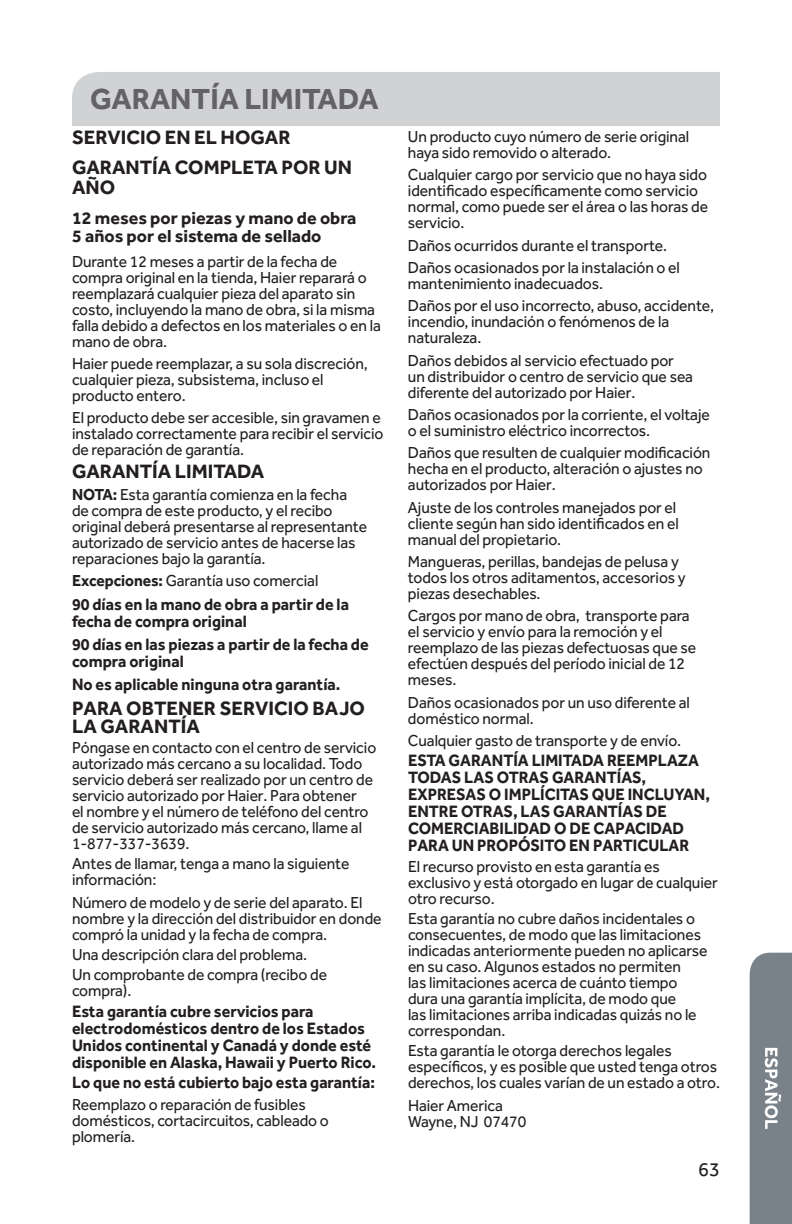
<style>
.page{position:relative;width:792px;height:1224px;background:#fff}
.page>*{position:absolute;margin:0;border:0;box-sizing:border-box;transform-origin:0 0}
.t1{font:700 30px "Effra";color:#636366}
.t2{font:700 20px/30.4px "Effra";color:#231f20}
.t3{font:20px "Effra";color:#231f20}
.t4{font:700 18px/18px "Effra";color:#231f20}
.t5{font:700 17px/17px "Effra";color:#231f20;scale:.95 1}
.t6{font:16.4px/16px "Effra";letter-spacing:-.005em;color:#231f20;scale:.95 1}
.s1{font-weight:700}
</style>
<div class="page">
<div style="left:750px;top:953px;width:42px;height:271px;background:#798189"></div>
<div style="left:72px;top:72px;width:648px;height:54px;background:#d1d2d4"></div>
<h1 class="t1" style="left:90px;top:81px;width:290px">GARANTÍA LIMITADA</h1>
<p class="t2" style="left:72px;top:122px;width:282px">SERVICIO EN EL HOGAR<br>GARANTÍA COMPLETA POR UN</p>
<p class="t2" style="left:72px;top:172px;width:45px">AÑO</p>
<p class="t4" style="left:72px;top:209px;width:286px">12 meses por piezas y mano de obra<br>5 años por el sistema de sellado</p>
<p class="t6" style="left:72px;top:253px;width:327px">Durante 12 meses a partir de la fecha de compra original en la tienda, Haier reparará o reemplazará cualquier pieza del aparato sin costo, incluyendo la mano de obra, si la misma falla debido a defectos en los materiales o en la mano de obra.</p>
<p class="t6" style="left:72px;top:355px;width:313px">Haier puede reemplazar, a su sola discreción, cualquier pieza, subsistema, incluso el producto entero.</p>
<p class="t6" style="left:72px;top:410px;width:330px">El producto debe ser accesible, sin gravamen e instalado correctamente para recibir el servicio de reparación de garantía.</p>
<p class="t2" style="left:72px;top:455px;width:194px">GARANTÍA LIMITADA</p>
<p class="t6" style="left:72px;top:486px;width:312px"><span class="s1">NOTA:</span> Esta garantía comienza en la fecha de compra de este producto, y el recibo original deberá presentarse al representante autorizado de servicio antes de hacerse las reparaciones bajo la garantía.</p>
<p class="t6" style="left:72px;top:573px;width:261px"><span class="s1">Excepciones:</span> Garantía uso comercial</p>
<p class="t5" style="left:72px;top:595px;width:293px">90 días en la mano de obra a partir de la fecha de compra original</p>
<p class="t5" style="left:72px;top:635px;width:314px">90 días en las piezas a partir de la fecha de compra original</p>
<p class="t5" style="left:72px;top:676px;width:284px">No es aplicable ninguna otra garantía.</p>
<p class="t2" style="left:72px;top:698px;width:294px;line-height:18px">PARA OBTENER SERVICIO BAJO<br>LA GARANTÍA</p>
<p class="t6" style="left:72px;top:739px;width:322px">Póngase en contacto con el centro de servicio autorizado más cercano a su localidad. Todo servicio deberá ser realizado por un centro de servicio autorizado por Haier. Para obtener<br>el nombre y el número de teléfono del centro de servicio autorizado más cercano, llame al 1-877-337-3639.</p>
<p class="t6" style="left:72px;top:856px;width:294px">Antes de llamar, tenga a mano la siguiente información:</p>
<p class="t6" style="left:72px;top:894px;width:327px">Número de modelo y de serie del aparato. El nombre y la dirección del distribuidor en donde compró la unidad y la fecha de compra.</p>
<p class="t6" style="left:72px;top:944px;width:270px;line-height:20.4px">Una descripción clara del problema.<br>Un comprobante de compra (recibo de</p>
<p class="t6" style="left:72px;top:983px;width:64px">compra).</p>
<p class="t5" style="left:72px;top:1002px;width:322px">Esta garantía cubre servicios para electrodomésticos dentro de los Estados Unidos continental y Canadá y donde esté disponible en Alaska, Hawaii y Puerto Rico.</p>
<p class="t5" style="left:72px;top:1073px;width:321px">Lo que no está cubierto bajo esta garantía:</p>
<p class="t6" style="left:72px;top:1097px;width:272px">Reemplazo o reparación de fusibles domésticos, cortacircuitos, cableado o plomería.</p>
<p class="t6" style="left:408px;top:128px;width:297px">Un producto cuyo número de serie original haya sido removido o alterado.</p>
<p class="t6" style="left:408px;top:167px;width:317px">Cualquier cargo por servicio que no haya sido identificado específicamente como servicio normal, como puede ser el área o las horas de servicio.</p>
<p class="t6" style="left:408px;top:234px;width:288px;line-height:22.4px">Daños ocurridos durante el transporte.<br>Daños ocasionados por la instalación o el</p>
<p class="t6" style="left:408px;top:272px;width:324px;line-height:22.4px">mantenimiento inadecuados.<br>Daños por el uso incorrecto, abuso, accidente,</p>
<p class="t6" style="left:408px;top:314px;width:276px">incendio, inundación o fenómenos de la naturaleza.</p>
<p class="t6" style="left:408px;top:352px;width:302px">Daños debidos al servicio efectuado por un distribuidor o centro de servicio que sea diferente del autorizado por Haier.</p>
<p class="t6" style="left:408px;top:406px;width:319px">Daños ocasionados por la corriente, el voltaje o el suministro eléctrico incorrectos.</p>
<p class="t6" style="left:408px;top:445px;width:320px">Daños que resulten de cualquier modificación hecha en el producto, alteración o ajustes no autorizados por Haier.</p>
<p class="t6" style="left:408px;top:499px;width:287px">Ajuste de los controles manejados por el cliente según han sido identificados en el manual del propietario.</p>
<p class="t6" style="left:408px;top:553px;width:294px">Mangueras, perillas, bandejas de pelusa y todos los otros aditamentos, accesorios y piezas desechables.</p>
<p class="t6" style="left:408px;top:608px;width:305px">Cargos por mano de obra, transporte para el servicio y envío para la remoción y el reemplazo de las piezas defectuosas que se efectúen después del período inicial de 12 meses.</p>
<p class="t6" style="left:408px;top:694px;width:298px">Daños ocasionados por un uso diferente al doméstico normal.</p>
<p class="t6" style="left:408px;top:732px;width:289px">Cualquier gasto de transporte y de envío.</p>
<p class="t5" style="left:408px;top:752px;width:319px">ESTA GARANTÍA LIMITADA REEMPLAZA<br>TODAS LAS OTRAS GARANTÍAS,<br>EXPRESAS O IMPLÍCITAS QUE INCLUYAN,<br>ENTRE OTRAS, LAS GARANTÍAS DE<br>COMERCIABILIDAD O DE CAPACIDAD<br>PARA UN PROPÓSITO EN PARTICULAR</p>
<p class="t6" style="left:408px;top:858px;width:328px">El recurso provisto en esta garantía es exclusivo y está otorgado en lugar de cualquier otro recurso.</p>
<p class="t6" style="left:408px;top:910px;width:317px">Esta garantía no cubre daños incidentales o consecuentes, de modo que las limitaciones indicadas anteriormente pueden no aplicarse en su caso. Algunos estados no permiten<br>las limitaciones acerca de cuánto tiempo dura una garantía implícita, de modo que<br>las limitaciones arriba indicadas quizás no le correspondan.</p>
<p class="t6" style="left:408px;top:1043px;width:330px">Esta garantía le otorga derechos legales específicos, y es posible que usted tenga otros derechos, los cuales varían de un estado a otro.</p>
<p class="t6" style="left:408px;top:1097px;width:126px">Haier America<br>Wayne, NJ 07470</p>
<p class="t3" style="left:698px;top:1157px;width:23px">63</p>
</div>
